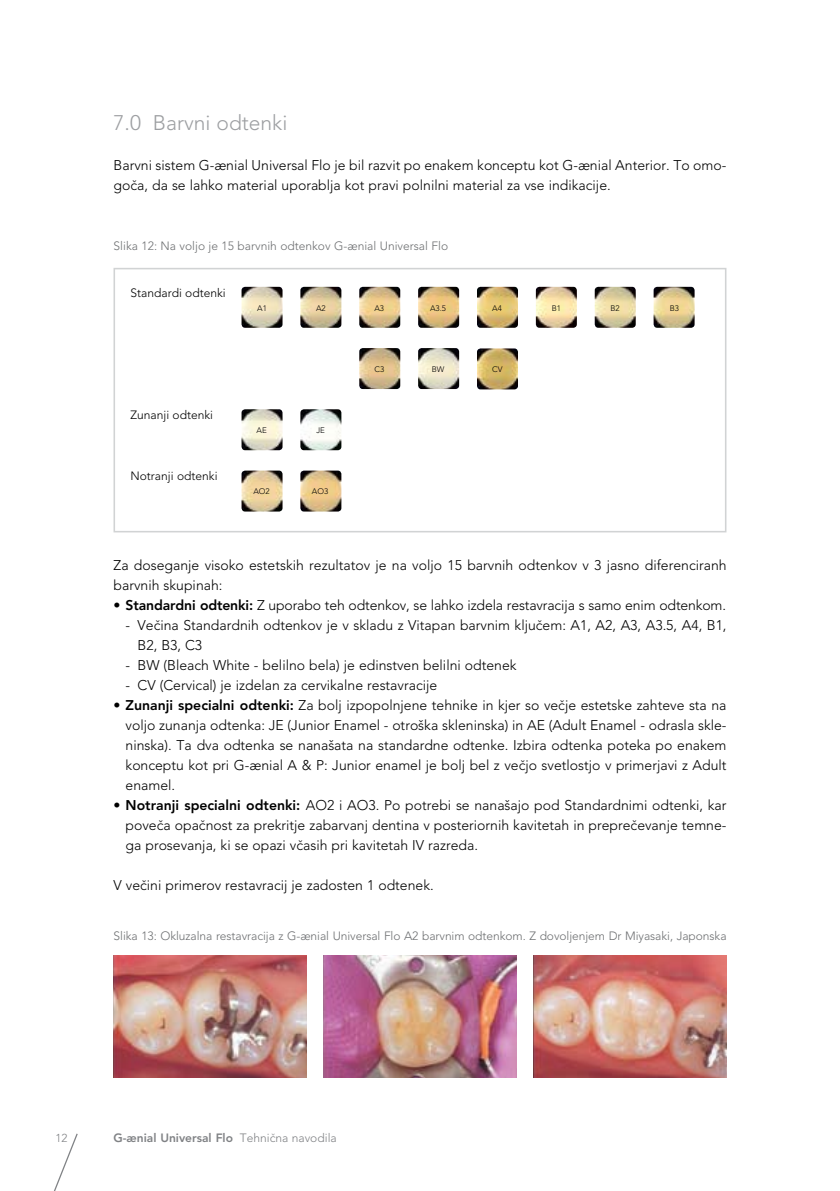
<style>
.page{position:relative;width:840px;height:1191px;background:#fff}
.page>*{position:absolute;margin:0;border:0;box-sizing:border-box;transform-origin:0 0}
.t1{font:300 21px "Avenir";color:#9d9fa2}
.t2{font:300 14px/20px "Avenir";color:#000}
.t3{font:300 12px "Avenir";letter-spacing:-.005em;color:#6d6f71}
.t4{font:300 12px "Avenir";color:#000}
.t5{font:800 12px "Avenir";color:#808285}
.t6{font:300 11.4px "Avenir";color:#808285}
.t7{font:300 8px "Avenir";color:#000}
.s1{font-weight:800}
.s2{font-weight:300}
</style>
<div class="page">
<img style="left:533px;top:955px;width:193px;height:122px">
<img style="left:323px;top:955px;width:193px;height:122px">
<img style="left:113px;top:955px;width:193px;height:122px">
<svg style="left:54px;top:1133px;width:24px;height:58px"></svg>
<div style="left:113px;top:268px;width:613px;height:264px;border:2px solid #d1d3d4"></div>
<img style="left:300px;top:409px;width:41px;height:41px">
<img style="left:300px;top:470px;width:41px;height:41px">
<img style="left:300px;top:287px;width:41px;height:41px">
<img style="left:418px;top:287px;width:41px;height:41px">
<img style="left:535px;top:287px;width:41px;height:41px">
<img style="left:653px;top:287px;width:41px;height:41px">
<img style="left:418px;top:348px;width:41px;height:41px">
<img style="left:477px;top:348px;width:40px;height:41px">
<img style="left:241px;top:409px;width:41px;height:41px">
<img style="left:241px;top:470px;width:41px;height:41px">
<img style="left:241px;top:287px;width:41px;height:41px">
<img style="left:359px;top:287px;width:41px;height:41px">
<img style="left:477px;top:287px;width:40px;height:41px">
<img style="left:594px;top:287px;width:41px;height:41px">
<img style="left:359px;top:348px;width:41px;height:41px">
<h1 class="t1" style="left:113px;top:110px;width:175px">7.0 Barvni odtenki</h1>
<p class="t2" style="left:113px;top:155px;width:614px">Barvni sistem G-≥nial Universal Flo je bil razvit po enakem konceptu kot G-≥nial Anterior. To omo&shy;goËa, da se lahko material uporablja kot pravi polnilni material za vse indikacije.</p>
<p class="t3" style="left:113px;top:238px;width:336px">Slika 12: Na voljo je 15 barvnih odtenkov G-≥nial Universal Flo</p>
<p class="t4" style="left:130px;top:285px;width:97px">Standardi odtenki</p>
<p class="t4" style="left:130px;top:407px;width:84px">Zunanji odtenki</p>
<p class="t4" style="left:130px;top:468px;width:88px">N otranji odtenki</p>
<p class="t7" style="left:257px;top:303px;width:11px">A1</p>
<p class="t7" style="left:374px;top:303px;width:11px">A3</p>
<p class="t7" style="left:492px;top:303px;width:11px">A4</p>
<p class="t7" style="left:610px;top:303px;width:11px">B2</p>
<p class="t7" style="left:316px;top:303px;width:11px">A2</p>
<p class="t7" style="left:430px;top:303px;width:17px">A3.5</p>
<p class="t7" style="left:551px;top:303px;width:11px">B1</p>
<p class="t7" style="left:669px;top:303px;width:11px">B3</p>
<p class="t7" style="left:256px;top:425px;width:11px">AE</p>
<p class="t7" style="left:253px;top:486px;width:18px">AO2</p>
<p class="t7" style="left:316px;top:425px;width:9px">JE</p>
<p class="t7" style="left:312px;top:486px;width:18px">AO3</p>
<p class="t7" style="left:374px;top:364px;width:11px">C3</p>
<p class="t7" style="left:431px;top:364px;width:14px">BW</p>
<p class="t7" style="left:492px;top:364px;width:12px">CV</p>
<p class="t2" style="left:113px;top:555px;width:614px">Za doseganje visoko estetskih rezultatov je na voljo 15 barvnih odtenkov v 3 jasno diferenciranh barvnih skupinah:</p>
<p class="t2" style="left:113px;top:595px;width:613px">• <span class="s1">Standardni odtenki:</span> Z uporabo teh odtenkov, se lahko izdela restavracija s samo enim odtenkom.</p>
<p class="t2" style="left:137px;top:615px;width:590px;text-indent:-12px">- VeËina Standardnih odtenkov je v skladu z Vitapan barvnim kljuËem: A1, A2, A3, A3.5, A4, B1,<br>B2, B3, C3</p>
<p class="t2" style="left:125px;top:655px;width:392px">- BW (Bleach White - belilno bela) je edinstven belilni odtenek</p>
<p class="t2" style="left:125px;top:675px;width:313px">- CV (Cervical) je izdelan za cervikalne restavracije</p>
<p class="t2" style="left:125px;top:695px;width:602px;text-align:justify;text-indent:-12px">• <span class="s1">Zunanji specialni odtenki:</span> Za bolj izpopolnjene tehnike in kjer so veËje estetske zahteve sta na voljo zunanja odtenka: JE (Junior Enamel - otroška skleninska) in AE (Adult Enamel - odrasla skle&shy;ninska). Ta dva odtenka se nanašata na standardne odtenke. Izbira odtenka poteka po enakem konceptu kot pri G-≥nial A &amp; P: Junior enamel je bolj bel z veËjo svetlostjo v primerjavi z Adult enamel.</p>
<p class="t2" style="left:125px;top:795px;width:602px;text-align:justify;text-indent:-12px">• <span class="s1">Notranji specialni odtenki:</span> AO2 i AO3. Po potrebi se nanašajo pod Standardnimi odtenki, kar poveËa opaËnost za prekritje zabarvanj dentina v posteriornih kavitetah in prepreËevanje temne&shy;ga prosevanja, ki se opazi vËasih pri kavitetah IV razreda.</p>
<p class="t2" style="left:113px;top:875px;width:321px">V veËini primerov restavracij je zadosten 1 odtenek.</p>
<p class="t3" style="left:113px;top:928px;width:614px">Slika 13: Okluzalna restavracija z G-≥nial Universal Flo A2 barvnim odtenkom. Z dovoljenjem Dr Miyasaki, Japonska</p>
<p class="t6" style="left:55px;top:1131px;width:13px">12</p>
<p class="t5" style="left:113px;top:1130px;width:225px">G-≥nial Universal Flo <span class="s2">TehniËna navodila</span></p>
</div>
